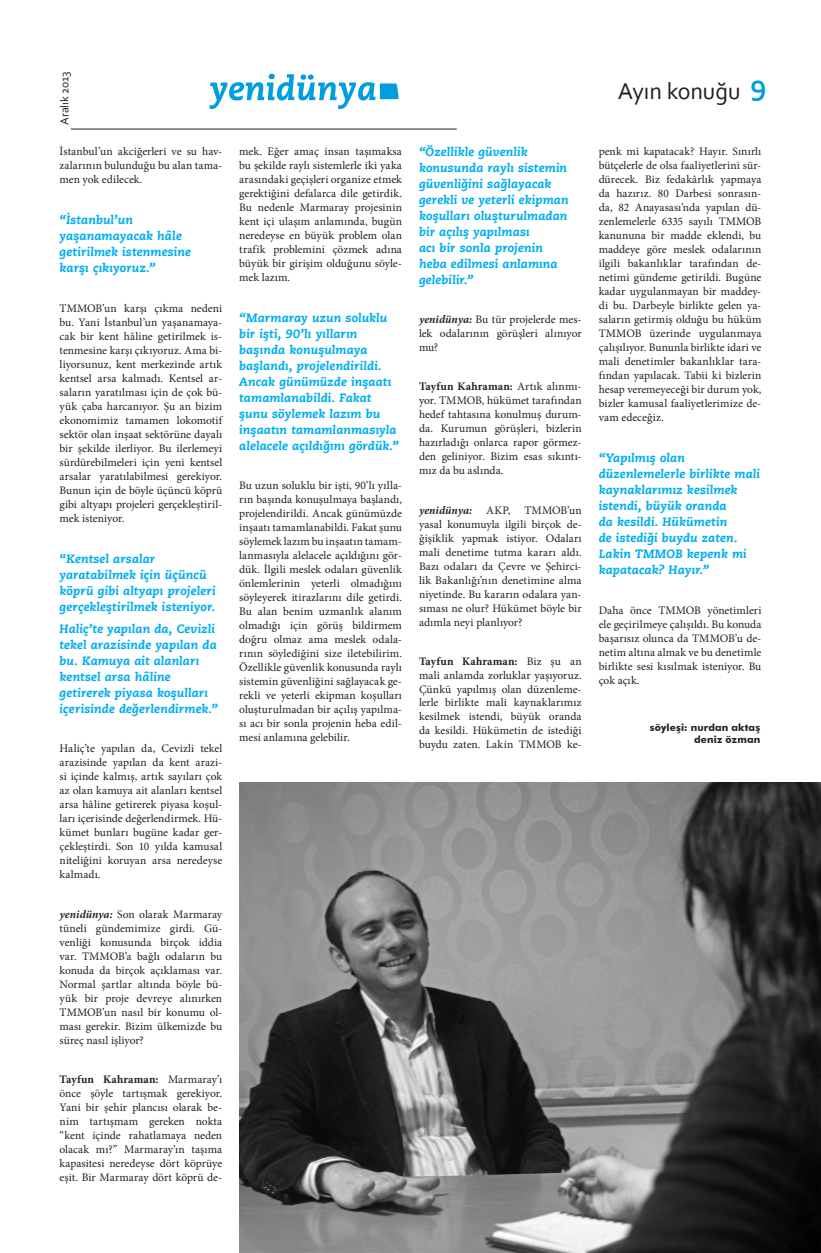
<style>
.page{position:relative;width:821px;height:1253px;background:#fff}
.page>*{position:absolute;margin:0;border:0;box-sizing:border-box;transform-origin:0 0}
.t1{font:700 30px "Corbel";color:#009ddf}
.t2{font:24px "Corbel";letter-spacing:-.005em;color:#231f20}
.t3{font:italic 800 12px/16px "Caecilia LT Std 86";letter-spacing:.01em;color:#00aeef}
.t4{font:12px "Corbel";letter-spacing:-.005em;color:#231f20}
.t5{font:11.5px/14px "Minion Pro";color:#231f20;text-align:justify}
.t6{font:700 10px/12px "Futura BT";letter-spacing:.01em;color:#231f20;text-align:right}
.s1{font-weight:700;font-style:italic}
.s2{font-weight:700}
</style>
<div class="page">
<svg style="left:209px;top:74px;width:190px;height:35px"></svg>
<hr style="left:71px;top:129px;width:385px;height:1px;background:#231f20">
<img style="left:239px;top:782px;width:581px;height:470px">
<p class="t4" style="left:57px;top:125px;width:55px;rotate:-90deg">Aralık 2013</p>
<p class="t5" style="left:60px;top:144px;width:164px">İstanbul’un akciğerleri ve su hav&shy;zalarının bulunduğu bu alan tama&shy;men yok edilecek.</p>
<p class="t3" style="left:60px;top:212px;width:133px">“İstanbul’un yaşanamayacak hâle getirilmek istenmesine karşı çıkıyoruz.”</p>
<p class="t5" style="left:60px;top:301px;width:164px">TMMOB’un karşı çıkma nedeni bu. Yani İstanbul’un yaşanamaya&shy;cak bir kent hâline getirilmek is&shy;tenmesine karşı çıkıyoruz. Ama bi&shy;liyorsunuz, kent merkezinde artık kentsel arsa kalmadı. Kentsel ar&shy;saların yaratılması için de çok bü&shy;yük çaba harcanıyor. Şu an bizim ekonomimiz tamamen lokomotif sektör olan inşaat sektörüne dayalı bir şekilde ilerliyor. Bu ilerlemeyi sürdürebilmeleri için yeni kentsel arsalar yaratılabilmesi gerekiyor.<br>Bunun için de böyle üçüncü köprü gibi altyapı projeleri gerçekleştiril&shy;mek isteniyor.</p>
<p class="t3" style="left:60px;top:551px;width:158px">“Kentsel arsalar yaratabilmek için üçüncü köprü gibi altyapı projeleri gerçekleştirilmek isteniyor.</p>
<p class="t3" style="left:60px;top:620px;width:160px">Haliç’te yapılan da, Cevizli tekel arazisinde yapılan da bu. Kamuya ait alanları kentsel arsa hâline getirerek piyasa koşulları içerisinde değerlendirmek.”</p>
<p class="t5" style="left:60px;top:741px;width:164px">Haliç’te yapılan da, Cevizli tekel arazisinde yapılan da kent arazi&shy;si içinde kalmış, artık sayıları çok az olan kamuya ait alanları kentsel arsa hâline getirerek piyasa koşul&shy;ları içerisinde değerlendirmek. Hü&shy;kümet bunları bugüne kadar ger&shy;çekleştirdi. Son 10 yılda kamusal niteliğini koruyan arsa neredeyse kalmadı.</p>
<p class="t5" style="left:60px;top:906px;width:164px"><span class="s1">yenidünya:</span> Son olarak Marmaray tüneli gündemimize girdi. Gü&shy;venliği konusunda birçok iddia var. TMMOB’a bağlı odaların bu konuda da birçok açıklaması var.<br>Normal şartlar altında böyle bü&shy;yük bir proje devreye alınırken TMMOB’un nasıl bir konumu ol&shy;ması gerekir. Bizim ülkemizde bu süreç nasıl işliyor?</p>
<p class="t5" style="left:60px;top:1072px;width:164px"><span class="s2">Tayfun Kahraman:</span> Marmaray’ı önce şöyle tartışmak gerekiyor.<br>Yani bir şehir plancısı olarak be&shy;nim tartışmam gereken nokta “kent içinde rahatlamaya neden olacak mı?” Marmaray’ın taşıma kapasitesi neredeyse dört köprüye eşit. Bir Marmaray dört köprü de-</p>
<p class="t5" style="left:239px;top:144px;width:164px">mek. Eğer amaç insan taşımaksa bu şekilde raylı sistemlerle iki yaka arasındaki geçişleri organize etmek gerektiğini defalarca dile getirdik.<br>Bu nedenle Marmaray projesinin kent içi ulaşım anlamında, bugün neredeyse en büyük problem olan trafik problemini çözmek adına büyük bir girişim olduğunu söyle&shy;mek lazım.</p>
<p class="t3" style="left:239px;top:310px;width:161px">“Marmaray uzun soluklu bir işti, 90’lı yılların başında konuşulmaya başlandı, projelendirildi.<br>Ancak günümüzde inşaatı tamamlanabildi. Fakat şunu söylemek lazım bu inşaatın tamamlanmasıyla alelacele açıldığını gördük.”</p>
<p class="t5" style="left:239px;top:479px;width:164px">Bu uzun soluklu bir işti, 90’lı yılla&shy;rın başında konuşulmaya başlandı, projelendirildi. Ancak günümüzde inşaatı tamamlanabildi. Fakat şunu söylemek lazım bu inşaatın tamam&shy;lanmasıyla alelacele açıldığını gör&shy;dük. İlgili meslek odaları güvenlik önlemlerinin yeterli olmadığını söyleyerek itirazlarını dile getirdi.<br>Bu alan benim uzmanlık alanım olmadığı için görüş bildirmem doğru olmaz ama meslek odala&shy;rının söylediğini size iletebilirim.<br>Özellikle güvenlik konusunda raylı sistemin güvenliğini sağlayacak ge&shy;rekli ve yeterli ekipman koşulları oluşturulmadan bir açılış yapılma&shy;sı acı bir sonla projenin heba edil&shy;mesi anlamına gelebilir.</p>
<p class="t3" style="left:419px;top:144px;width:151px">“Özellikle güvenlik konusunda raylı sistemin güvenliğini sağlayacak gerekli ve yeterli ekipman koşulları oluşturulmadan bir açılış yapılması<br>acı bir sonla projenin heba edilmesi anlamına gelebilir.”</p>
<p class="t5" style="left:419px;top:313px;width:164px"><span class="s1">yenidünya:</span> Bu tür projelerde mes&shy;lek odalarının görüşleri alınıyor mu?</p>
<p class="t5" style="left:419px;top:380px;width:164px"><span class="s2">Tayfun Kahraman:</span> Artık alınmı&shy;yor. TMMOB, hükümet tarafından hedef tahtasına konulmuş durum&shy;da. Kurumun görüşleri, bizlerin hazırladığı onlarca rapor görmez&shy;den geliniyor. Bizim esas sıkıntı&shy;mız da bu aslında.</p>
<p class="t5" style="left:419px;top:503px;width:164px"><span class="s1">yenidünya:</span> AKP, TMMOB’un yasal konumuyla ilgili birçok de&shy;ğişiklik yapmak istiyor. Odaları mali denetime tutma kararı aldı.<br>Bazı odaları da Çevre ve Şehirci&shy;lik Bakanlığı’nın denetimine alma niyetinde. Bu kararın odalara yan&shy;sıması ne olur? Hükümet böyle bir adımla neyi planlıyor?</p>
<p class="t5" style="left:419px;top:654px;width:164px"><span class="s2">Tayfun Kahraman:</span> Biz şu an mali anlamda zorluklar yaşıyoruz.<br>Çünkü yapılmış olan düzenleme&shy;lerle birlikte mali kaynaklarımız kesilmek istendi, büyük oranda da kesildi. Hükümetin de istediği buydu zaten. Lakin TMMOB ke-</p>
<h2 class="t2" style="left:617px;top:76px;width:124px">Ayın konuğu</h2>
<h1 class="t1" style="left:749px;top:66px;width:18px">9</h1>
<p class="t5" style="left:598px;top:144px;width:164px">penk mi kapatacak? Hayır. Sınırlı bütçelerle de olsa faaliyetlerini sür&shy;dürecek. Biz fedakârlık yapmaya da hazırız. 80 Darbesi sonrasın&shy;da, 82 Anayasası’nda yapılan dü&shy;zenlemelerle 6335 sayılı TMMOB kanununa bir madde eklendi, bu maddeye göre meslek odalarının ilgili bakanlıklar tarafından de&shy;netimi gündeme getirildi. Bugüne kadar uygulanmayan bir maddey&shy;di bu. Darbeyle birlikte gelen ya&shy;saların getirmiş olduğu bu hüküm TMMOB üzerinde uygulanmaya çalışılıyor. Bununla birlikte idari ve mali denetimler bakanlıklar tara&shy;fından yapılacak. Tabii ki bizlerin hesap veremeyeceği bir durum yok, bizler kamusal faaliyetlerimize de&shy;vam edeceğiz.</p>
<p class="t3" style="left:598px;top:450px;width:163px">“Yapılmış olan düzenlemelerle birlikte mali kaynaklarımız kesilmek istendi, büyük oranda<br>da kesildi. Hükümetin<br>de istediği buydu zaten.<br>Lakin TMMOB kepenk mi kapatacak? Hayır.”</p>
<p class="t5" style="left:598px;top:603px;width:164px">Daha önce TMMOB yönetimleri ele geçirilmeye çalışıldı. Bu konuda başarısız olunca da TMMOB’u de&shy;netim altına almak ve bu denetimle birlikte sesi kısılmak isteniyor. Bu çok açık.</p>
<p class="t6" style="left:649px;top:721px;width:112px">söyleşi: nurdan aktaş deniz özman</p>
</div>
